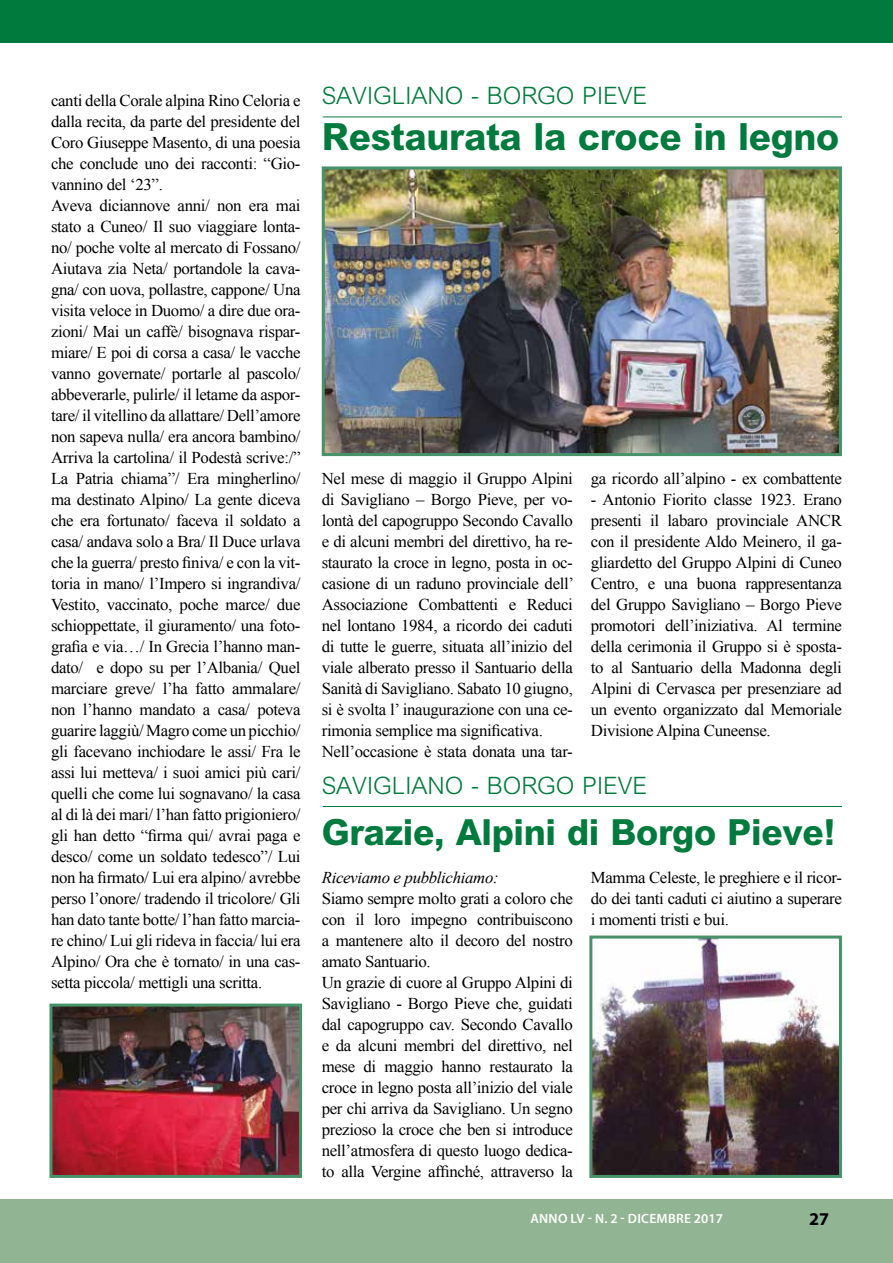
<style>
.page{position:relative;width:893px;height:1263px;background:#fff}
.page>*{position:absolute;margin:0;border:0;box-sizing:border-box;transform-origin:0 0}
.t1{font:800 37.5px "M Arial";letter-spacing:-.01em;color:#007b3d}
.t2{font:800 36px "M Arial";letter-spacing:-.01em;color:#007b3d}
.t3{font:300 24px "M Arial";letter-spacing:-.005em;color:#007b3d}
.t4{font:700 18px "Myriad Pro";color:#000}
.t5{font:16.5px/21px "Times New Roman";letter-spacing:-.02em;color:#000}
.t6{font:italic 16.5px "Times New Roman";letter-spacing:-.02em;color:#000}
.t7{font:600 13.5px "Myriad Pro";letter-spacing:.02em;color:#fff}
</style>
<div class="page">
<hr style="left:323px;top:117px;width:519px;height:1px;background:#007b3d">
<hr style="left:323px;top:806px;width:519px;height:1px;background:#007b3d">
<img style="left:53px;top:1007px;width:245px;height:167px">
<div style="left:49px;top:1003px;width:253px;height:175px;border:3px solid #479268"></div>
<img style="left:593px;top:939px;width:245px;height:235px">
<div style="left:589px;top:935px;width:253px;height:243px;border:3px solid #479268"></div>
<img style="left:326px;top:170px;width:512px;height:282px">
<div style="left:322px;top:166px;width:520px;height:290px;border:3px solid #479268"></div>
<div style="left:0;top:1199px;width:893px;height:64px;background:#91b592"></div>
<div style="left:0;top:0;width:893px;height:43px;background:#007b3d"></div>
<p class="t5" style="left:51px;top:89px;width:251px">canti della Corale alpina Rino Celoria e dalla recita, da parte del presidente del Coro Giuseppe Masento, di una poesia che conclude uno dei racconti: “Gio&shy;vannino del ‘23”.<br>Aveva diciannove anni/ non era mai stato a Cuneo/ Il suo viaggiare lonta&shy;no/ poche volte al mercato di Fossano/ Aiutava zia Neta/ portandole la cava&shy;gna/ con uova, pollastre, cappone/ Una visita veloce in Duomo/ a dire due ora&shy;zioni/ Mai un caffè/ bisognava rispar&shy;miare/ E poi di corsa a casa/ le vacche vanno governate/ portarle al pascolo/ abbeverarle, pulirle/ il letame da aspor&shy;tare/ il vitellino da allattare/ Dell’amore non sapeva nulla/ era ancora bambino/ Arriva la cartolina/ il Podestà scrive:/” La Patria chiama”/ Era mingherlino/ ma destinato Alpino/ La gente diceva che era fortunato/ faceva il soldato a casa/ andava solo a Bra/ Il Duce urlava che la guerra/ presto finiva/ e con la vit&shy;toria in mano/ l’Impero si ingrandiva/ Vestito, vaccinato, poche marce/ due schioppettate, il giuramento/ una foto&shy;grafia e via…/ In Grecia l’hanno man&shy;dato/ e dopo su per l’Albania/ Quel marciare greve/ l’ha fatto ammalare/ non l’hanno mandato a casa/ poteva guarire laggiù/ Magro come un picchio/ gli facevano inchiodare le assi/ Fra le assi lui metteva/ i suoi amici più cari/ quelli che come lui sognavano/ la casa al di là dei mari/ l’han fatto prigioniero/ gli han detto “firma qui/ avrai paga e desco/ come un soldato tedesco”/ Lui non ha firmato/ Lui era alpino/ avrebbe perso l’onore/ tradendo il tricolore/ Gli han dato tante botte/ l’han fatto marcia&shy;re chino/ Lui gli rideva in faccia/ lui era Alpino/ Ora che è tornato/ in una cas&shy;setta piccola/ mettigli una scritta.</p>
<h3 class="t3" style="left:322px;top:82px;width:327px">SAVIGLIANO - BORGO PIEVE</h3>
<h1 class="t1" style="left:322px;top:114px;width:519px">Restaurata la croce in legno</h1>
<p class="t5" style="left:322px;top:467px;width:254px">Nel mese di maggio il Gruppo Alpini di Savigliano – Borgo Pieve, per vo&shy;lontà del capogruppo Secondo Cavallo e di alcuni membri del direttivo, ha re&shy;staurato la croce in legno, posta in oc&shy;casione di un raduno provinciale dell’ Associazione Combattenti e Reduci nel lontano 1984, a ricordo dei caduti di tutte le guerre, situata all’inizio del viale alberato presso il Santuario della Sanità di Savigliano. Sabato 10 giugno, si è svolta l’ inaugurazione con una ce&shy;rimonia semplice ma significativa.<br>Nell’occasione è stata donata una tar-</p>
<p class="t5" style="left:591px;top:467px;width:253px">ga ricordo all’alpino - ex combattente</p>
<p class="t5" style="left:591px;top:488px;width:253px;text-align:justify">- Antonio Fiorito classe 1923. Erano presenti il labaro provinciale ANCR con il presidente Aldo Meinero, il ga&shy;gliardetto del Gruppo Alpini di Cuneo Centro, e una buona rappresentanza del Gruppo Savigliano – Borgo Pieve promotori dell’iniziativa. Al termine della cerimonia il Gruppo si è sposta&shy;to al Santuario della Madonna degli Alpini di Cervasca per presenziare ad un evento organizzato dal Memoriale Divisione Alpina Cuneense.</p>
<h3 class="t3" style="left:322px;top:771px;width:327px">SAVIGLIANO - BORGO PIEVE</h3>
<h2 class="t2" style="left:322px;top:811px;width:515px">Grazie, Alpini di Borgo Pieve!</h2>
<p class="t6" style="left:322px;top:866px;width:179px">Riceviamo e pubblichiamo:</p>
<p class="t5" style="left:322px;top:887px;width:253px">Siamo sempre molto grati a coloro che con il loro impegno contribuiscono a mantenere alto il decoro del nostro amato Santuario.<br>Un grazie di cuore al Gruppo Alpini di Savigliano - Borgo Pieve che, guidati dal capogruppo cav. Secondo Cavallo e da alcuni membri del direttivo, nel mese di maggio hanno restaurato la croce in legno posta all’inizio del viale per chi arriva da Savigliano. Un segno prezioso la croce che ben si introduce nell’atmosfera di questo luogo dedica&shy;to alla Vergine affinché, attraverso la</p>
<p class="t5" style="left:591px;top:866px;width:253px;text-align:justify">Mamma Celeste, le preghiere e il ricor&shy;do dei tanti caduti ci aiutino a superare i momenti tristi e bui.</p>
<p class="t7" style="left:530px;top:1210px;width:194px">ANNO LV - N. 2 - DICEMBRE 2017</p>
<p class="t4" style="left:809px;top:1207px;width:21px">27</p>
</div>
